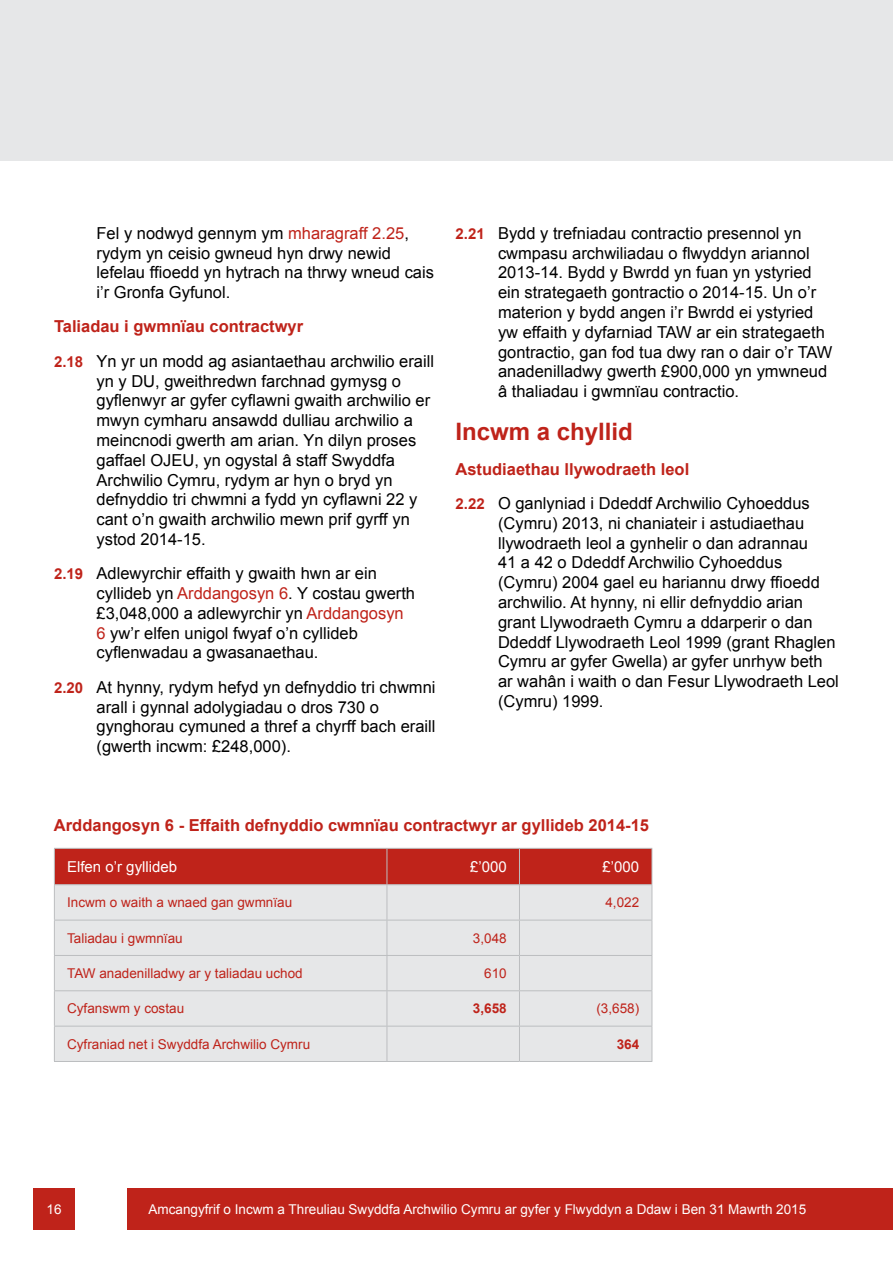
<style>
.page{position:relative;width:893px;height:1263px;background:#fff}
.page>*{position:absolute;margin:0;border:0;box-sizing:border-box;transform-origin:0 0}
.t1{font:700 24px "Arial";color:#bf231a}
.t2{font:16.5px/19.8px "Arial";color:#000}
.t3{font:700 16.5px "Arial";color:#bf231a}
.t4{font:15px "Arial";color:#fff}
.t5{font:13.5px "Arial";color:#bf231a}
.t6{font:13.5px "Arial";color:#fff}
.t7{font:700 13.5px "Arial";color:#bf231a}
.s1{color:#bf231a}
.s2{font-weight:700;color:#bf231a}
.s3{font-weight:700;font-size:15px;color:#bf231a}
</style>
<div class="page">
<div style="left:0;top:0;width:893px;height:161px;background:#e6e7e8"></div>
<div style="left:127px;top:1188px;width:766px;height:41px;background:#bf231a"></div>
<div style="left:33px;top:1188px;width:42px;height:41px;background:#bf231a"></div>
<div style="left:55px;top:849px;width:597px;height:35px;background:#bf231a"></div>
<div style="left:55px;top:885px;width:597px;height:176px;background:#e6e7e8"></div>
<hr style="left:54px;top:848px;width:333px;height:1px;background:#bcbec0">
<hr style="left:54px;top:849px;width:1px;height:35px;background:#bcbec0">
<hr style="left:387px;top:848px;width:132px;height:1px;background:#bcbec0">
<hr style="left:387px;top:849px;width:1px;height:35px;background:#bcbec0">
<hr style="left:519px;top:848px;width:133px;height:1px;background:#bcbec0">
<hr style="left:519px;top:849px;width:1px;height:35px;background:#bcbec0">
<hr style="left:652px;top:849px;width:1px;height:35px;background:#bcbec0">
<hr style="left:54px;top:884px;width:333px;height:1px;background:#bcbec0">
<hr style="left:54px;top:885px;width:1px;height:35px;background:#bcbec0">
<hr style="left:387px;top:884px;width:132px;height:1px;background:#bcbec0">
<hr style="left:387px;top:885px;width:1px;height:35px;background:#bcbec0">
<hr style="left:519px;top:884px;width:133px;height:1px;background:#bcbec0">
<hr style="left:519px;top:885px;width:1px;height:35px;background:#bcbec0">
<hr style="left:652px;top:885px;width:1px;height:35px;background:#bcbec0">
<hr style="left:54px;top:920px;width:333px;height:1px;background:#bcbec0">
<hr style="left:54px;top:920px;width:1px;height:35px;background:#bcbec0">
<hr style="left:387px;top:920px;width:132px;height:1px;background:#bcbec0">
<hr style="left:387px;top:920px;width:1px;height:35px;background:#bcbec0">
<hr style="left:519px;top:920px;width:133px;height:1px;background:#bcbec0">
<hr style="left:519px;top:920px;width:1px;height:35px;background:#bcbec0">
<hr style="left:652px;top:920px;width:1px;height:35px;background:#bcbec0">
<hr style="left:54px;top:955px;width:333px;height:1px;background:#bcbec0">
<hr style="left:54px;top:956px;width:1px;height:34px;background:#bcbec0">
<hr style="left:387px;top:955px;width:132px;height:1px;background:#bcbec0">
<hr style="left:387px;top:956px;width:1px;height:34px;background:#bcbec0">
<hr style="left:519px;top:955px;width:133px;height:1px;background:#bcbec0">
<hr style="left:519px;top:956px;width:1px;height:34px;background:#bcbec0">
<hr style="left:652px;top:956px;width:1px;height:34px;background:#bcbec0">
<hr style="left:54px;top:990px;width:333px;height:1px;background:#bcbec0">
<hr style="left:54px;top:991px;width:1px;height:35px;background:#bcbec0">
<hr style="left:387px;top:990px;width:132px;height:1px;background:#bcbec0">
<hr style="left:387px;top:991px;width:1px;height:35px;background:#bcbec0">
<hr style="left:519px;top:990px;width:133px;height:1px;background:#bcbec0">
<hr style="left:519px;top:991px;width:1px;height:35px;background:#bcbec0">
<hr style="left:652px;top:991px;width:1px;height:35px;background:#bcbec0">
<hr style="left:54px;top:1026px;width:333px;height:1px;background:#bcbec0">
<hr style="left:54px;top:1026px;width:1px;height:35px;background:#bcbec0">
<hr style="left:387px;top:1026px;width:132px;height:1px;background:#bcbec0">
<hr style="left:387px;top:1026px;width:1px;height:35px;background:#bcbec0">
<hr style="left:519px;top:1026px;width:133px;height:1px;background:#bcbec0">
<hr style="left:519px;top:1026px;width:1px;height:35px;background:#bcbec0">
<hr style="left:652px;top:1026px;width:1px;height:35px;background:#bcbec0">
<hr style="left:54px;top:1061px;width:333px;height:1px;background:#bcbec0">
<hr style="left:387px;top:1061px;width:132px;height:1px;background:#bcbec0">
<hr style="left:519px;top:1061px;width:133px;height:1px;background:#bcbec0">
<p class="t2" style="left:97px;top:223px;width:339px">Fel y nodwyd gennym ym <span class="s1">mharagraff 2.25</span>, rydym yn ceisio gwneud hyn drwy newid lefelau ffioedd yn hytrach na thrwy wneud cais i’r Gronfa Gyfunol.</p>
<p class="t2" style="left:54px;top:310px;width:381px;line-height:34.2px"><span class="s2">Taliadau i gwmnïau contractwyr<br></span><span class="s3">2.18</span> Yn yr un modd ag asiantaethau archwilio eraill</p>
<p class="t2" style="left:97px;top:371px;width:335px">yn y DU, gweithredwn farchnad gymysg o gyflenwyr ar gyfer cyflawni gwaith archwilio er mwyn cymharu ansawdd dulliau archwilio a meincnodi gwerth am arian. Yn dilyn proses gaffael OJEU, yn ogystal â staff Swyddfa Archwilio Cymru, rydym ar hyn o bryd yn defnyddio tri chwmni a fydd yn cyflawni 22 y cant o’n gwaith archwilio mewn prif gyrff yn ystod 2014-15.</p>
<p class="t2" style="left:97px;top:564px;width:320px;text-indent:-43px"><span class="s3">2.19</span> Adlewyrchir effaith y gwaith hwn ar ein cyllideb yn <span class="s1">Arddangosyn 6</span>. Y costau gwerth £3,048,000 a adlewyrchir yn <span class="s1">Arddangosyn 6</span> yw’r elfen unigol fwyaf o’n cyllideb cyflenwadau a gwasanaethau.</p>
<p class="t2" style="left:97px;top:677px;width:341px;text-indent:-43px"><span class="s3">2.20</span> At hynny, rydym hefyd yn defnyddio tri chwmni arall i gynnal adolygiadau o dros 730 o gynghorau cymuned a thref a chyrff bach eraill (gwerth incwm: £248,000).</p>
<p class="t2" style="left:498px;top:223px;width:336px;text-indent:-43px"><span class="s3">2.21</span> Bydd y trefniadau contractio presennol yn cwmpasu archwiliadau o flwyddyn ariannol 2013-14. Bydd y Bwrdd yn fuan yn ystyried ein strategaeth gontractio o 2014-15. Un o’r materion y bydd angen i’r Bwrdd ei ystyried yw effaith y dyfarniad TAW ar ein strategaeth gontractio, gan fod tua dwy ran o dair o’r TAW anadenilladwy gwerth £900,000 yn ymwneud â thaliadau i gwmnïau contractio.</p>
<h1 class="t1" style="left:455px;top:416px;width:179px">Incwm a chyllid</h1>
<p class="t2" style="left:455px;top:452px;width:356px;line-height:34.2px"><span class="s2">Astudiaethau llywodraeth leol<br></span><span class="s3">2.22</span> O ganlyniad i Ddeddf Archwilio Cyhoeddus</p>
<p class="t2" style="left:498px;top:513px;width:342px">(Cymru) 2013, ni chaniateir i astudiaethau llywodraeth leol a gynhelir o dan adrannau<br>41 a 42 o Ddeddf Archwilio Cyhoeddus (Cymru) 2004 gael eu hariannu drwy ffioedd archwilio. At hynny, ni ellir defnyddio arian grant Llywodraeth Cymru a ddarperir o dan Ddeddf Llywodraeth Leol 1999 (grant Rhaglen Cymru ar gyfer Gwella) ar gyfer unrhyw beth ar wahân i waith o dan Fesur Llywodraeth Leol (Cymru) 1999.</p>
<p class="t3" style="left:54px;top:814px;width:597px">Arddangosyn 6 - Effaith defnyddio cwmnïau contractwyr ar gyllideb 2014-15</p>
<p class="t4" style="left:67px;top:857px;width:112px">Elfen o’r gyllideb</p>
<p class="t4" style="left:470px;top:857px;width:38px">£’000</p>
<p class="t4" style="left:602px;top:857px;width:38px">£’000</p>
<p class="t5" style="left:67px;top:894px;width:227px">Incwm o waith a wnaed gan gwmnïau</p>
<p class="t5" style="left:605px;top:894px;width:35px">4,022</p>
<p class="t5" style="left:67px;top:929px;width:117px">Taliadau i gwmnïau</p>
<p class="t5" style="left:473px;top:929px;width:35px">3,048</p>
<p class="t5" style="left:67px;top:964px;width:237px">TAW anadenilladwy ar y taliadau uchod</p>
<p class="t5" style="left:484px;top:964px;width:24px">610</p>
<p class="t5" style="left:67px;top:1000px;width:119px">Cyfanswm y costau</p>
<p class="t7" style="left:473px;top:1000px;width:35px">3,658</p>
<p class="t5" style="left:596px;top:1000px;width:44px">(3,658)</p>
<p class="t5" style="left:67px;top:1035px;width:245px">Cyfraniad net i Swyddfa Archwilio Cymru</p>
<p class="t7" style="left:617px;top:1035px;width:24px">364</p>
<p class="t6" style="left:46px;top:1200px;width:17px">16</p>
<p class="t6" style="left:149px;top:1200px;width:659px">Amcangyfrif o Incwm a Threuliau Swyddfa Archwilio Cymru ar gyfer y Flwyddyn a Ddaw i Ben 31 Mawrth 2015</p>
</div>
